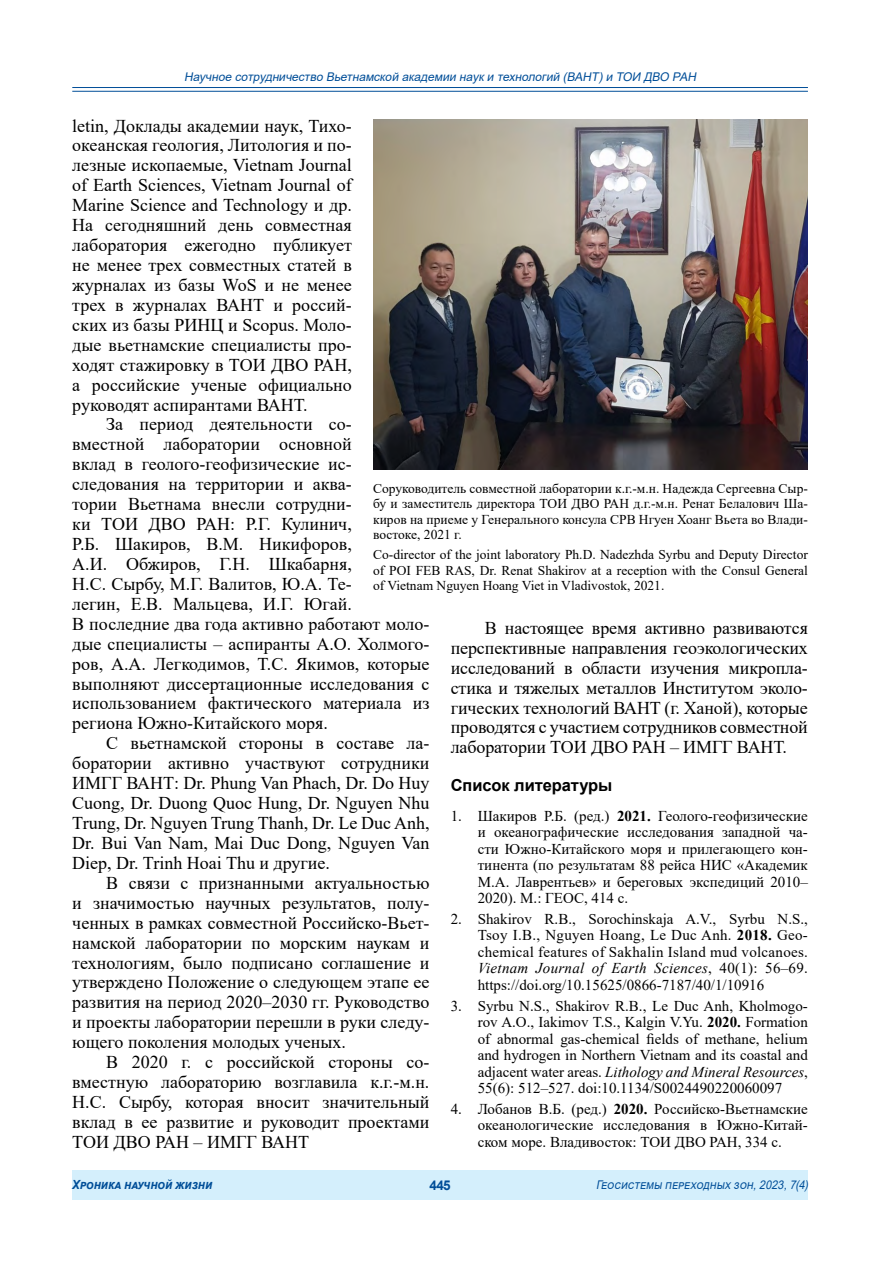
<style>
.page{position:relative;width:893px;height:1263px;background:#fff}
.page>*{position:absolute;margin:0;border:0;box-sizing:border-box;transform-origin:0 0}
.t1{font:18px/20px "Times New Roman";color:#000;text-align:justify}
.t2{font:700 16.5px "Arial";letter-spacing:-.005em;color:#000}
.t3{font:15px/16.5px "Times New Roman";color:#000;text-align:justify}
.t4{font:13.5px/15.5px "Times New Roman";color:#000;text-align:justify}
.t5{font:700 13.5px "Arial";color:#004e98}
.t6{font:italic 700 12.6px "Arial";letter-spacing:-.005em;color:#004e98;scale:.9 1}
.t7{font:italic 12px "Arial";color:#004e98}
.t8{font:italic 12px "Arial";color:#004e98;scale:.9 1}
.s1{font-weight:700}
.s2{font-style:italic}
</style>
<div class="page">
<div style="left:72px;top:1170px;width:736px;height:30px;background:#d4effc"></div>
<hr style="left:72px;top:87px;width:736px;height:1px;background:#004e98">
<hr style="left:72px;top:91px;width:736px;height:1px;background:#004e98">
<img style="left:373px;top:119px;width:435px;height:351px">
<p class="t7" style="left:184px;top:69px;width:516px">Научное сотрудничество Вьетнамской академии науки технологий (ВАНТ)и ТОИ ДВО РАН</p>
<p class="t1" style="left:72px;top:115px;width:281px">letin, Доклады академии наук, Тихо&shy;океанская геология, Литология и по&shy;лезные ископаемые, Vietnam Journal of Earth Sciences, Vietnam Journal of Marine Science and Technology и др.<br>На сегодняшний день совместная лаборатория ежегодно публикует не менее трех совместных статей в журналах из базы WoS и не менее трех в журналах ВАНТ и россий&shy;ских из базы РИНЦ и Scopus. Моло&shy;дые вьетнамские специалисты про&shy;ходят стажировку в ТОИ ДВО РАН, а российские ученые официально руководят аспирантами ВАНТ.</p>
<p class="t1" style="left:72px;top:414px;width:359px;text-align:left;text-indent:34px">За период деятельности со-<br>вместной лаборатории основной<br>вклад в геолого-геофизические ис&shy;следования на территории и аква-<br>тории Вьетнама внесли сотрудни-<br>ки ТОИ ДВО РАН: Р.Г. Кулинич,<br>Р.Б. Шакиров, В.М. Никифоров,<br>А.И. Обжиров, Г.Н. Шкабарня,<br>Н.С. Сырбу, М.Г. Валитов, Ю.А. Те-<br>легин, Е.В. Мальцева, И.Г. Югай.<br>В последние два года активно работают моло&shy;дые специалисты – аспиранты А.О. Холмого&shy;ров, А.А. Легкодимов, Т.С. Якимов, которые выполняют диссертационные исследования с использованием фактического материала из региона Южно-Китайского моря.</p>
<p class="t1" style="left:72px;top:733px;width:359px;text-indent:34px">С вьетнамской стороны в составе ла&shy;боратории активно участвуют сотрудники ИМГГ ВАНТ: Dr. Phung Van Phach, Dr. Do Huy Cuong, Dr. Duong Quoc Hung, Dr. Nguyen Nhu Trung, Dr. Nguyen Trung Thanh, Dr. Le Duc Anh, Dr. Bui Van Nam, Mai Duc Dong, Nguyen Van Diep, Dr. Trinh Hoai Thu и другие.</p>
<p class="t1" style="left:72px;top:872px;width:359px;text-indent:34px">В связи с признанными актуальностью и значимостью научных результатов, полу&shy;ченных в рамках совместной Российско-Вьет&shy;намской лаборатории по морским наукам и технологиям, было подписано соглашение и утверждено Положение о следующем этапе ее развития на период 2020–2030 гг. Руководство и проекты лаборатории перешли в руки следу&shy;ющего поколения молодых ученых.</p>
<p class="t1" style="left:72px;top:1051px;width:359px;text-indent:34px">В 2020 г. с российской стороны со&shy;вместную лабораторию возглавила к.г.-м.н.<br>Н.С. Сырбу, которая вносит значительный вклад в ее развитие и руководит проектами ТОИ ДВО РАН – ИМГГ ВАНТ</p>
<p class="t4" style="left:373px;top:480px;width:436px">Соруководитель совместной лаборатории к.г.-м.н. Надежда Сергеевна Сыр&shy;бу и заместитель директора ТОИ ДВО РАН д.г.-м.н. Ренат Белалович Ша&shy;киров на приеме у Генерального консула СРВ Нгуен Хоанг Вьета во Влади&shy;востоке, 2021 г.</p>
<p class="t4" style="left:373px;top:546px;width:436px">Co-director of the joint laboratory Ph.D. Nadezhda Syrbu and Deputy Director of POI FEB RAS, Dr. Renat Shakirov at a reception with the Consul General of Vietnam Nguyen Hoang Viet in Vladivostok, 2021.</p>
<p class="t1" style="left:451px;top:618px;width:359px;text-indent:34px">В настоящее время активно развиваются перспективные направления геоэкологических исследований в области изучения микропла&shy;стика и тяжелых металлов Институтом эколо&shy;гических технологий ВАНТ (г. Ханой), которые проводятся с участием сотрудников совместной лаборатории ТОИ ДВО РАН – ИМГГ ВАНТ.</p>
<p class="t2" style="left:451px;top:774px;width:163px">Список литературы</p>
<p class="t3" style="left:478px;top:807px;width:332px;text-indent:-27px">1. Шакиров Р.Б. (ред.) <span class="s1">2021.</span> Геолого-геофизические и океанографические исследования западной ча&shy;сти Южно-Китайского моря и прилегающего кон&shy;тинента (по результатам 88 рейса НИС «Академик М.А. Лаврентьев» и береговых экспедиций 2010– 2020). М.: ГЕОС, 414 с.</p>
<p class="t3" style="left:478px;top:910px;width:332px;text-indent:-27px">2. Shakirov R.B., Sorochinskaja A.V., Syrbu N.S., Tsoy I.B., Nguyen Hoang, Le Duc Anh. <span class="s1">2018.</span> Geo&shy;chemical features of Sakhalin Island mud volcanoes.<br><span class="s2">Vietnam Journal of Earth Sciences</span>, 40(1): 56–69. https://doi.org/10.15625/0866-7187/40/1/10916</p>
<p class="t3" style="left:478px;top:997px;width:332px;text-indent:-27px">3. Syrbu N.S., Shakirov R.B., Le Duc Anh, Kholmogo&shy;rov A.O., Iakimov T.S., Kalgin V.Yu. <span class="s1">2020.</span> Formation of abnormal gas-chemical fields of methane, helium and hydrogen in Northern Vietnam and its coastal and adjacent water areas. <span class="s2">Lithology and Mineral Resources</span>, 55(6): 512–527. doi:10.1134/S0024490220060097</p>
<p class="t3" style="left:478px;top:1100px;width:332px;text-indent:-27px">4. Лобанов В.Б. (ред.) <span class="s1">2020.</span> Российско-Вьетнамские океанологические исследования в Южно-Китай&shy;ском море. Владивосток: ТОИ ДВО РАН, 334 с.</p>
<p class="t6" style="left:72px;top:1176px;width:157px">Хроника научной жизни</p>
<p class="t5" style="left:429px;top:1175px;width:23px">445</p>
<p class="t8" style="left:596px;top:1176px;width:240px">Геосистемы переходных зон,2023,7(4)</p>
</div>
